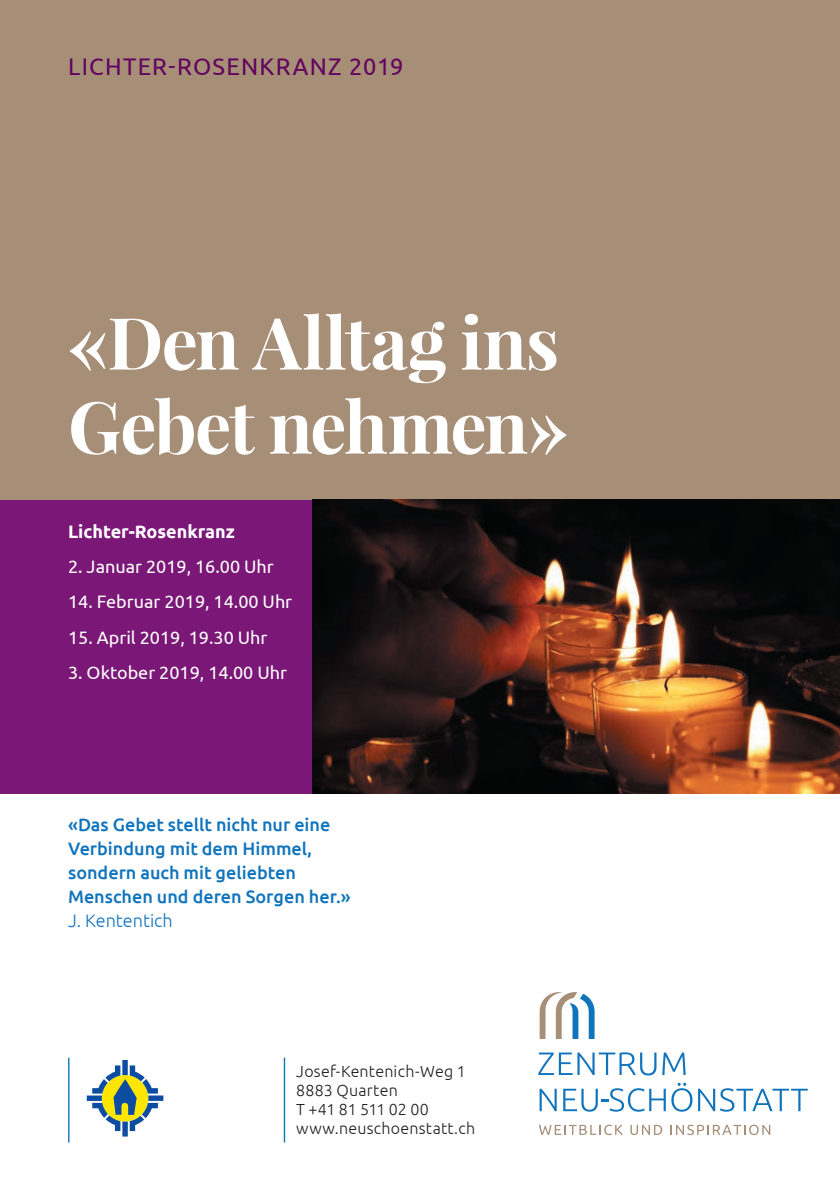
<style>
.page{position:relative;width:840px;height:1191px;background:#fff}
.page>*{position:absolute;margin:0;border:0;box-sizing:border-box;transform-origin:0 0}
.t1{font:700 72px/84px "Playfair Display";letter-spacing:-.025em;color:#fff}
.t2{font:24px "Ubuntu";letter-spacing:.055em;color:#62035f}
.t3{font:500 18px/24px "Ubuntu";color:#1074bc}
.t4{font:18px "Ubuntu";color:#fff}
.t5{font:700 18px "Ubuntu";color:#fff}
.t6{font:300 18px "Ubuntu";color:#1074bc}
.t7{font:300 16px/19px "Ubuntu";letter-spacing:.015em;color:#231f20}
</style>
<div class="page">
<div style="left:0;top:499px;width:312px;height:295px;background:#7a1777"></div>
<div style="left:0;top:0;width:839px;height:499px;background:#a68e77"></div>
<hr style="left:283px;top:1057px;width:2px;height:85px;background:#1074bc">
<hr style="left:68px;top:1057px;width:1px;height:85px;background:#1074bc">
<svg style="left:538px;top:1052px;width:118px;height:23px"></svg>
<svg style="left:662px;top:1052px;width:23px;height:23px"></svg>
<svg style="left:539px;top:1088px;width:17px;height:23px"></svg>
<svg style="left:671px;top:1082px;width:136px;height:29px"></svg>
<svg style="left:563px;top:1088px;width:102px;height:23px"></svg>
<svg style="left:539px;top:1124px;width:83px;height:11px"></svg>
<svg style="left:630px;top:1124px;width:31px;height:11px"></svg>
<svg style="left:670px;top:1124px;width:99px;height:11px"></svg>
<svg style="left:539px;top:992px;width:55px;height:47px"></svg>
<img style="left:312px;top:499px;width:527px;height:295px">
<svg style="left:87px;top:1060px;width:76px;height:76px"></svg>
<h2 class="t2" style="left:68px;top:52px;width:336px">LICHTER-ROSENKRANZ 2019</h2>
<h1 class="t1" style="left:68px;top:300px;width:501px">«Den Alltag ins<br>Gebet nehmen»</h1>
<p class="t5" style="left:68px;top:520px;width:168px">Lichter-Rosenkranz</p>
<p class="t4" style="left:68px;top:556px;width:207px">2. Januar 2019, 16.00 Uhr</p>
<p class="t4" style="left:68px;top:591px;width:225px">14. Februar 2019, 14.00 Uhr</p>
<p class="t4" style="left:68px;top:626px;width:201px">15. April 2019, 19.30 Uhr</p>
<p class="t4" style="left:68px;top:662px;width:220px">3. Oktober 2019, 14.00 Uhr</p>
<p class="t3" style="left:68px;top:811px;width:284px">«Das Gebet stellt nicht nur eine<br>Verbindung mit dem Himmel, sondern auch mit geliebten<br>Menschen und deren Sorgen her.»</p>
<p class="t6" style="left:68px;top:909px;width:106px">J. Kententich</p>
<p class="t7" style="left:296px;top:1061px;width:180px">Josef-Kentenich-Weg 1<br>8883 Quarten<br>T +41 81 511 02 00 www.neuschoenstatt.ch</p>
</div>
